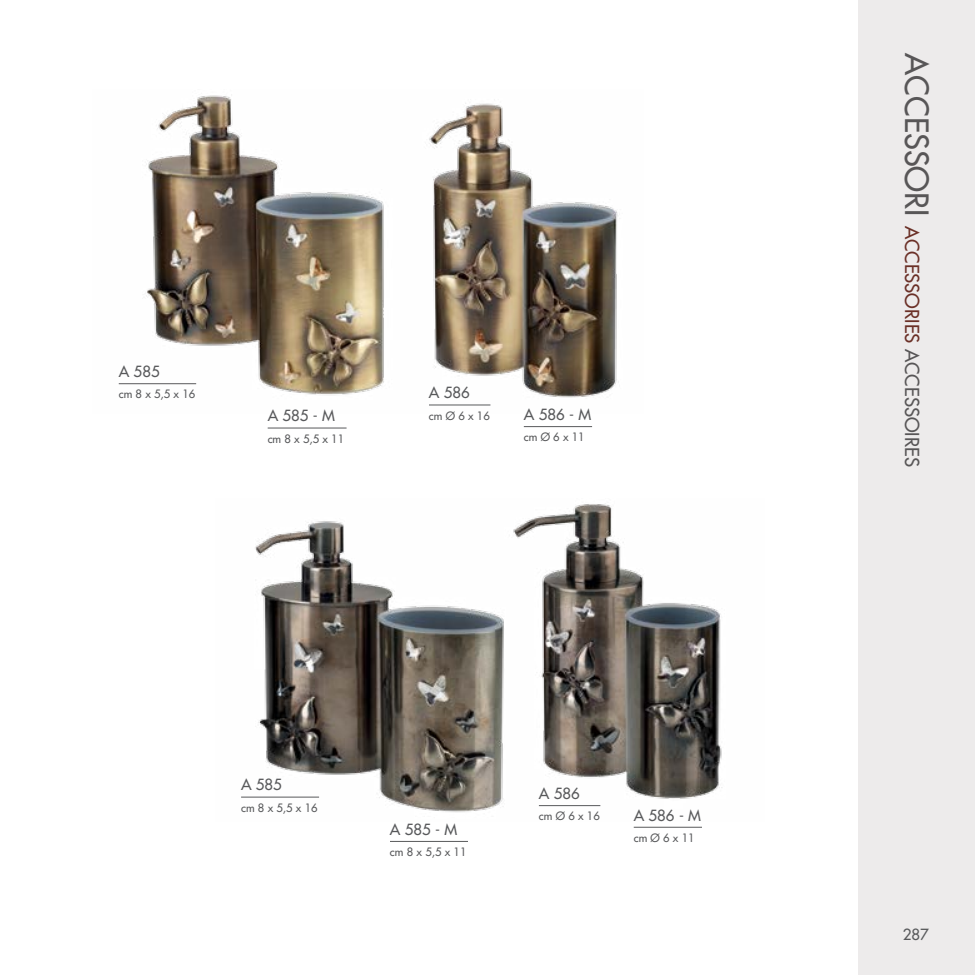
<style>
.page{position:relative;width:975px;height:975px;background:#fff}
.page>*{position:absolute;margin:0;border:0;box-sizing:border-box;transform-origin:0 0}
.t1{font:18.75px "Futura";color:#6b3027}
.t2{font:15px "Futura";color:#58595b}
.t3{font:11.25px "Futura";color:#58595b}
.s1{font-size:31.25px;color:#585657}
.s2{color:#585657}
</style>
<div class="page">
<div style="left:857px;top:0;width:117px;height:974px;background:#edebeb"></div>
<img style="left:118px;top:94px;width:500px;height:312px">
<img style="left:241px;top:504px;width:481px;height:309px">
<hr style="left:119px;top:383px;width:77px;height:1px;background:#58595b">
<hr style="left:241px;top:796px;width:78px;height:1px;background:#58595b">
<hr style="left:268px;top:428px;width:78px;height:1px;background:#58595b">
<hr style="left:390px;top:841px;width:78px;height:1px;background:#58595b">
<hr style="left:429px;top:404px;width:61px;height:1px;background:#58595b">
<hr style="left:539px;top:805px;width:61px;height:1px;background:#58595b">
<hr style="left:524px;top:426px;width:68px;height:1px;background:#58595b">
<hr style="left:633px;top:826px;width:69px;height:1px;background:#58595b">
<h2 class="t2" style="left:119px;top:362px;width:42px">A 585</h2>
<p class="t3" style="left:119px;top:387px;width:78px">cm 8 x 5,5 x 16</p>
<h2 class="t2" style="left:268px;top:406px;width:69px">A 585 - M</h2>
<p class="t3" style="left:268px;top:431px;width:78px">cm 8 x 5,5 x 11</p>
<h2 class="t2" style="left:429px;top:383px;width:42px">A 586</h2>
<p class="t3" style="left:429px;top:408px;width:62px">cm Ø 6 x 16</p>
<h2 class="t2" style="left:524px;top:404px;width:69px">A 586 - M</h2>
<p class="t3" style="left:524px;top:429px;width:62px">cm Ø 6 x 11</p>
<h2 class="t2" style="left:241px;top:775px;width:42px">A 585</h2>
<p class="t3" style="left:241px;top:800px;width:78px">cm 8 x 5,5 x 16</p>
<h2 class="t2" style="left:390px;top:819px;width:69px">A 585 - M</h2>
<p class="t3" style="left:390px;top:844px;width:78px">cm 8 x 5,5 x 11</p>
<h2 class="t2" style="left:539px;top:783px;width:42px">A 586</h2>
<p class="t3" style="left:539px;top:808px;width:62px">cm Ø 6 x 16</p>
<h2 class="t2" style="left:633px;top:805px;width:69px">A 586 - M</h2>
<p class="t3" style="left:633px;top:830px;width:62px">cm Ø 6 x 11</p>
<h1 class="t1" style="left:924px;top:53px;width:415px;rotate:90deg"><span class="s1">ACCESSORI</span> ACCESSORIES <span class="s2">ACCESSOIRES</span></h1>
<h2 class="t2" style="left:902px;top:924px;width:28px">287</h2>
</div>
